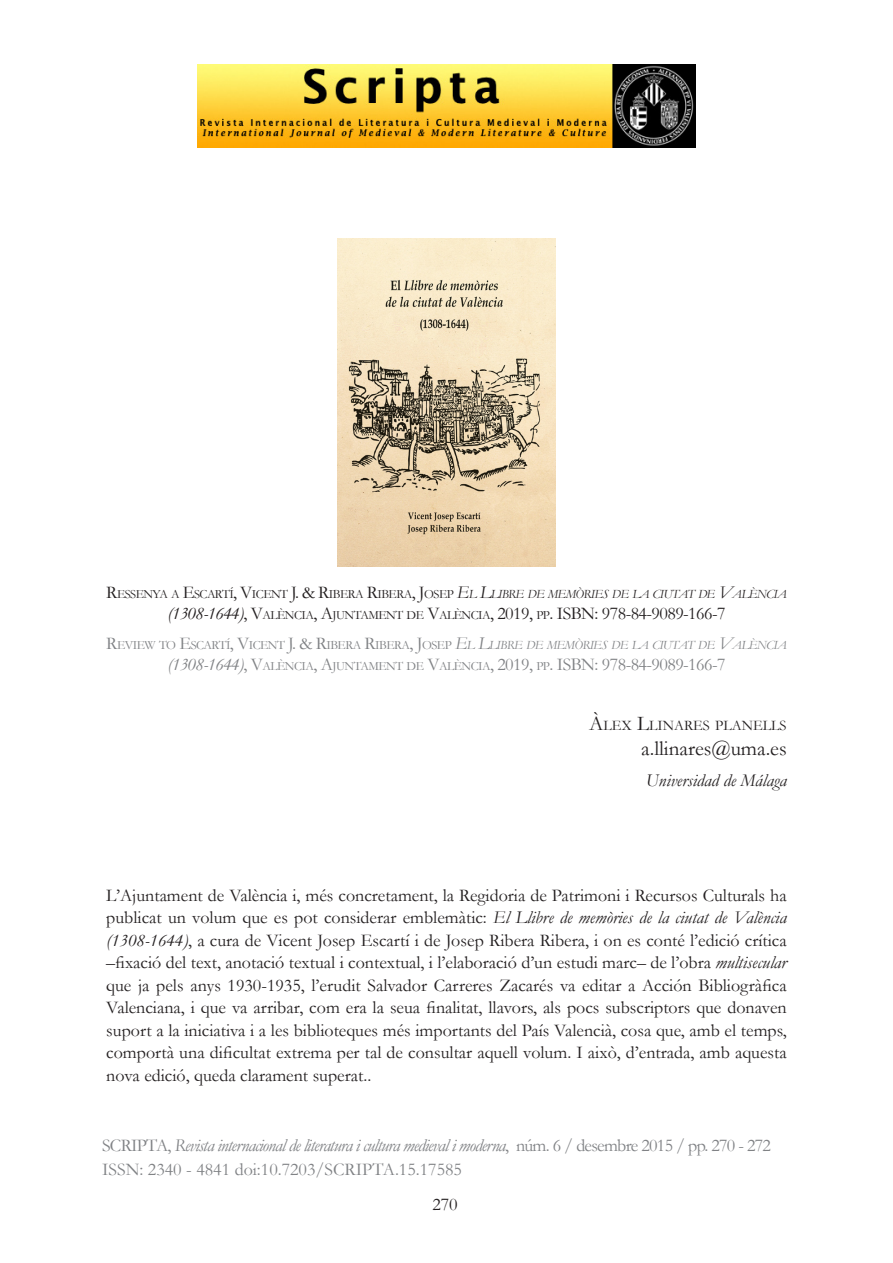
<style>
.page{position:relative;width:893px;height:1263px;background:#fff}
.page>*{position:absolute;margin:0;border:0;box-sizing:border-box;transform-origin:0 0}
.t1{font:21px "Garamond";color:#231f20}
.text_normal{font:18px/22.5px "Garamond";color:#231f20;text-align:justify}
.t2{font:18px/23.2px "Garamond";color:#808285}
.t3{font:italic 18px "Garamond";color:#231f20}
.títol_ressenya{font:18px "Garamond";letter-spacing:-.03em;color:#231f20}
.títol_ressenya-2{font:18px "Garamond";letter-spacing:-.03em;color:#808285}
.t4{font:14.7px "Garamond";color:#231f20}
.títol_ressenya-3{font:12.6px/21px "Garamond";letter-spacing:-.045em;color:#231f20}
.títol_ressenya-4{font:12.6px/21px "Garamond";letter-spacing:-.045em;color:#808285}
.s1{font-size:18px}
.s2{font-style:italic;font-size:18px}
.s3{font-style:italic}
.s4{font-size:21px}
</style>
<div class="page">
<img style="left:197px;top:64px;width:499px;height:84px">
<img style="left:337px;top:238px;width:219px;height:329px">
<p class="títol_ressenya-3" style="left:167px;top:584px;width:621px;text-indent:-61px"><span class="s1">R</span>ESSENYA A <span class="s1">E</span>SCARTÍ<span class="s1">, V</span>ICENT <span class="s1">J. &amp; R</span>IBERA <span class="s1">R</span>IBERA<span class="s1">, J</span>OSEP <span class="s2">E</span><span class="s3">L</span> <span class="s2">L</span><span class="s3">LIBRE DE MEMÒRIES DE LA CIUTAT DE</span> <span class="s2">V</span><span class="s3">ALÈNCIA </span><span class="s2">(1308-1644)</span><span class="s1">, V</span>ALÈNCIA<span class="s1">, A</span>JUNTAMENT DE <span class="s1">V</span>ALÈNCIA<span class="s1">, 2019,</span> PP<span class="s1">. ISBN</span></p>
<p class="títol_ressenya" style="left:595px;top:603px;width:132px">: 978-84-9089-166-7</p>
<p class="títol_ressenya-4" style="left:167px;top:635px;width:621px;text-indent:-61px"><span class="s1">R</span>EVIEW TO <span class="s1">E</span>SCARTÍ<span class="s1">, V</span>ICENT <span class="s1">J. &amp; R</span>IBERA <span class="s1">R</span>IBERA<span class="s1">, J</span>OSEP <span class="s2">E</span><span class="s3">L</span> <span class="s2">L</span><span class="s3">LIBRE DE MEMÒRIES DE LA CIUTAT DE</span> <span class="s2">V</span><span class="s3">ALÈNCIA </span><span class="s2">(1308-1644)</span><span class="s1">, V</span>ALÈNCIA<span class="s1">, A</span>JUNTAMENT DE <span class="s1">V</span>ALÈNCIA<span class="s1">, 2019,</span> PP<span class="s1">. ISBN</span></p>
<p class="títol_ressenya-2" style="left:595px;top:654px;width:132px">: 978-84-9089-166-7</p>
<p class="t4" style="left:589px;top:716px;width:199px"><span class="s4">À</span>LEX <span class="s4">L</span>LINARES PLANELLS</p>
<p class="t1" style="left:641px;top:736px;width:147px">a.llinares@uma.es</p>
<p class="t3" style="left:646px;top:769px;width:142px">Universidad de Málaga</p>
<p class="text_normal" style="left:106px;top:883px;width:682px">L’Ajuntament de València i, més concretament, la Regidoria de Patrimoni i Recursos Culturals ha publicat un volum que es pot considerar emblemàtic: <span class="s3">El Llibre de memòries de la ciutat de València (1308-1644)</span>, a cura de Vicent Josep Escartí i de Josep Ribera Ribera, i on es conté l’edició crítica –fixació del text, anotació textual i contextual, i l’elaboració d’un estudi marc– de l’obra <span class="s3">multisecular </span>que ja pels anys 1930-1935, l’erudit Salvador Carreres Zacarés va editar a Acción Bibliogràfica Valenciana, i que va arribar, com era la seua finalitat, llavors, als pocs subscriptors que donaven suport a la iniciativa i a les biblioteques més importants del País Valencià, cosa que, amb el temps, comportà una dificultat extrema per tal de consultar aquell volum. I això, d’entrada, amb aquesta nova edició, queda clarament superat..</p>
<p class="t2" style="left:102px;top:1134px;width:670px">SCRIPTA, <span class="s3">Revista internacional de literatura i cultura medieval i moderna</span>, núm. 6 / desembre 2015 / pp. 270 - 272<br>ISSN: 2340 - 4841 doi:10.7203/SCRIPTA.15.17585</p>
<p class="text_normal" style="left:432px;top:1192px;width:27px">270</p>
</div>
